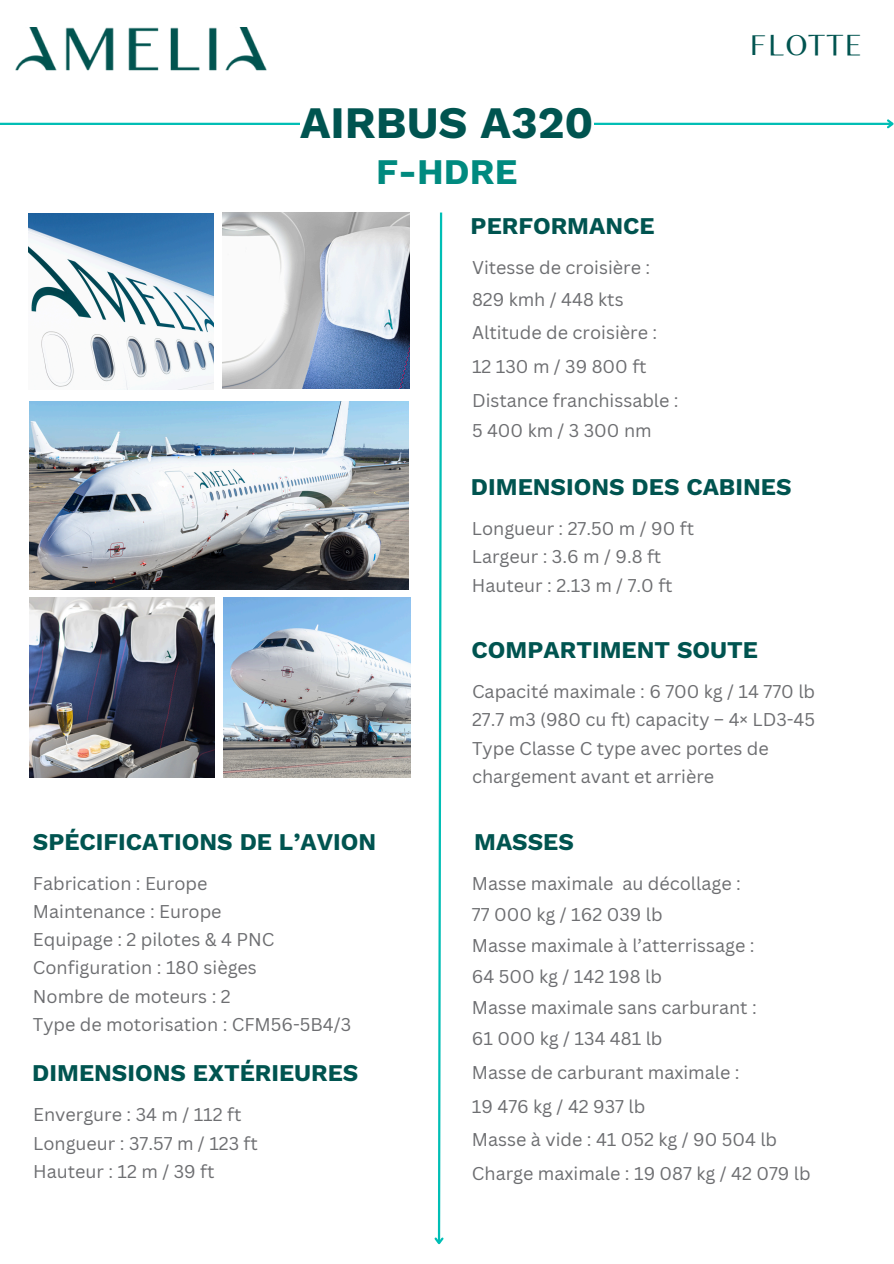
<style>
.page{position:relative;width:894px;height:1264px;background:#fff}
.page>*{position:absolute;margin:0;border:0;box-sizing:border-box;transform-origin:0 0}
.t1{font:700 45px "Work Sans";color:#005450}
.t2{font:700 36px "Work Sans";color:#008a7f}
.t3{font:30px "Times Sans Serif";color:#005450}
.t4{font:700 24px "Work Sans";color:#005450}
.t5{font:18px "Canva Sans";color:#6d6e71}
</style>
<div class="page">
<img style="left:223px;top:212px;width:186px;height:176px">
<img style="left:29px;top:401px;width:380px;height:188px">
<img style="left:223px;top:597px;width:187px;height:180px">
<img style="left:29px;top:597px;width:186px;height:180px">
<img style="left:29px;top:214px;width:184px;height:175px">
<svg style="left:434px;top:212px;width:10px;height:1033px"></svg>
<img style="left:16px;top:28px;width:250px;height:43px">
<hr style="left:0;top:123px;width:892px;height:2px;background:#00beb5">
<svg style="left:884px;top:119px;width:9px;height:10px"></svg>
<div style="left:300px;top:85px;width:293px;height:71px;background:#fff"></div>
<p class="t1" style="left:300px;top:97px;width:295px">AIRBUS A320</p>
<p class="t2" style="left:376px;top:150px;width:143px">F-HDRE</p>
<p class="t3" style="left:748px;top:28px;width:115px">FLOTTE</p>
<h4 class="t4" style="left:470px;top:211px;width:185px">PERFORMANCE</h4>
<p class="t5" style="left:472px;top:255px;width:179px">Vitesse de croisière :</p>
<p class="t5" style="left:472px;top:286px;width:153px">829 kmh / 448 kts</p>
<p class="t5" style="left:472px;top:320px;width:186px">Altitude de croisière :</p>
<h4 class="t5" style="left:472px;top:354px;width:176px">12 130 m / 39 800 ft</h4>
<p class="t5" style="left:472px;top:388px;width:208px">Distance franchissable :</p>
<p class="t5" style="left:472px;top:418px;width:181px">5 400 km / 3 300 nm</p>
<p class="t4" style="left:471px;top:473px;width:322px">DIMENSIONS DES CABINES</p>
<p class="t5" style="left:472px;top:516px;width:224px">Longueur : 27.50 m / 90 ft</p>
<p class="t5" style="left:472px;top:544px;width:191px">Largeur : 3.6 m / 9.8 ft</p>
<p class="t5" style="left:472px;top:572px;width:202px">Hauteur : 2.13 m / 7.0 ft</p>
<p class="t4" style="left:33px;top:827px;width:345px">SPÉCIFICATIONS DE L’AVION</p>
<p class="t5" style="left:33px;top:870px;width:176px">Fabrication : Europe</p>
<p class="t5" style="left:33px;top:898px;width:190px">Maintenance : Europe</p>
<p class="t5" style="left:33px;top:927px;width:243px">Equipage : 2 pilotes &amp; 4 PNC</p>
<h4 class="t5" style="left:33px;top:955px;width:225px">Configuration : 180 sièges</h4>
<p class="t5" style="left:33px;top:983px;width:199px">Nombre de moteurs : 2</p>
<p class="t5" style="left:33px;top:1011px;width:320px">Type de motorisation : CFM56-5B4/3</p>
<p class="t4" style="left:32px;top:1058px;width:327px">DIMENSIONS EXTÉRIEURES</p>
<p class="t5" style="left:33px;top:1102px;width:210px">Envergure : 34 m / 112 ft</p>
<p class="t5" style="left:33px;top:1130px;width:226px">Longueur : 37.57 m / 123 ft</p>
<p class="t5" style="left:33px;top:1158px;width:183px">Hauteur : 12 m / 39 ft</p>
<p class="t4" style="left:471px;top:635px;width:288px">COMPARTIMENT SOUTE</p>
<p class="t5" style="left:472px;top:679px;width:344px">Capacité maximale : 6 700 kg / 14 770 lb</p>
<p class="t5" style="left:472px;top:707px;width:344px">27.7 m3 (980 cu ft) capacity – 4× LD3-45</p>
<p class="t5" style="left:472px;top:735px;width:298px">Type Classe C type avec portes de</p>
<p class="t5" style="left:472px;top:763px;width:244px">chargement avant et arrière</p>
<h4 class="t4" style="left:474px;top:827px;width:101px">MASSES</h4>
<p class="t5" style="left:472px;top:870px;width:270px">Masse maximale au décollage :</p>
<p class="t5" style="left:472px;top:902px;width:192px">77 000 kg / 162 039 lb</p>
<p class="t5" style="left:472px;top:932px;width:284px">Masse maximale à l’atterrissage :</p>
<h4 class="t5" style="left:472px;top:964px;width:191px">64 500 kg / 142 198 lb</h4>
<p class="t5" style="left:472px;top:994px;width:286px">Masse maximale sans carburant :</p>
<p class="t5" style="left:472px;top:1025px;width:192px">61 000 kg / 134 481 lb</p>
<p class="t5" style="left:472px;top:1059px;width:269px">Masse de carburant maximale :</p>
<p class="t5" style="left:472px;top:1093px;width:175px">19 476 kg / 42 937 lb</p>
<h4 class="t5" style="left:472px;top:1127px;width:306px">Masse à vide : 41 052 kg / 90 504 lb</h4>
<p class="t5" style="left:472px;top:1160px;width:340px">Charge maximale : 19 087 kg / 42 079 lb</p>
</div>
